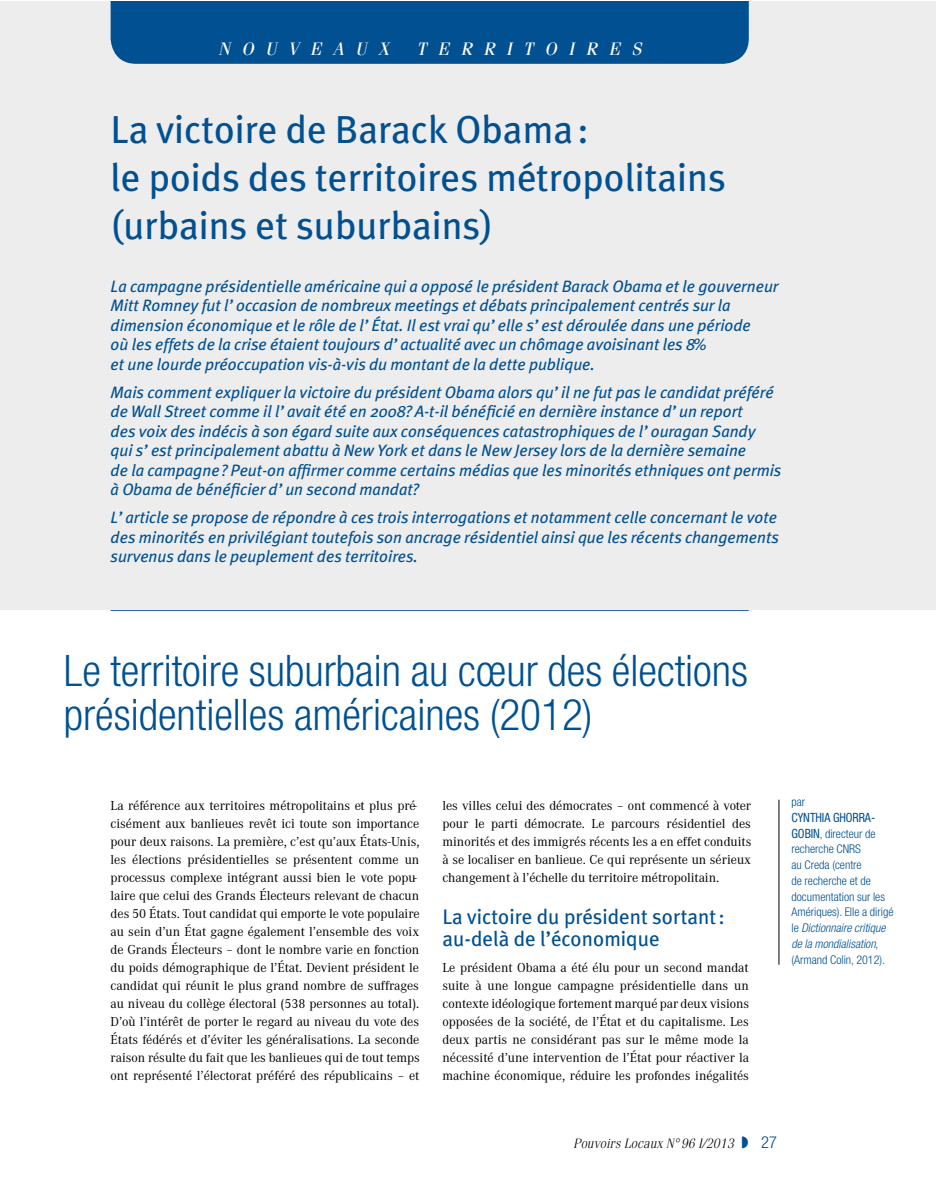
<style>
.page{position:relative;width:936px;height:1191px;background:#fff}
.page>*{position:absolute;margin:0;border:0;box-sizing:border-box;transform-origin:0 0}
.t1{font:300 condensed 43.5px/43.5px "Helvetica Neue LT Pro";color:#005092}
.t2{font:39px/48px "Meta Plus";color:#005092}
.t3{font:21px/22.5px "Meta Plus";color:#005092}
.t4{font:italic 18px "Fenice";letter-spacing:.65em;color:#fff}
.t5{font:italic 16.5px/19.5px "Meta Plus";color:#005092}
.t6{font:300 condensed 16.5px "Helvetica Neue LT Pro";color:#005092}
.t7{font:13.5px/18px "Corporate A";color:#000;text-align:justify}
.t8{font:italic 300 13.5px "Fenice";color:#000}
.t9{font:condensed 12.75px "Helvetica Neue LT Pro";color:#005092;scale:.95 1}
.t10{font:300 condensed 12px/15.8px "Helvetica Neue LT Pro";color:#005092}
.s1{font-weight:400;font-size:12.75px}
.s2{font-style:italic}
</style>
<div class="page">
<hr style="left:778px;top:799px;width:1px;height:165px;background:#000">
<hr style="left:111px;top:609px;width:637px;height:2px;background:#005092">
<div style="left:0;top:1px;width:934px;height:608px;background:#ededed"></div>
<div style="left:111px;top:1px;width:637px;height:63px;background:#005092"></div>
<h3 class="t4" style="left:218px;top:38px;width:172px">NOUVEAUX</h3>
<h3 class="t4" style="left:417px;top:38px;width:226px">TERRITOIRES</h3>
<h2 class="t2" style="left:111px;top:105px;width:616px">La victoire de Barack Obama:<br>le poids des territoires métropolitains (urbains et suburbains)</h2>
<p class="t5" style="left:111px;top:276px;width:669px">La campagne présidentielle américaine qui a opposé le président Barack Obama et le gouverneur Mitt Romney fut l’occasion de nombreux meetings et débats principalement centrés sur la dimension économique et le rôle de l’État. Il est vrai qu’elle s’est déroulée dans une période<br>où les effets de la crise étaient toujours d’actualité avec un chômage avoisinant les 8%<br>et une lourde préoccupation vis-à-vis du montant de la dette publique.</p>
<p class="t5" style="left:111px;top:382px;width:672px">Mais comment expliquer la victoire du président Obama alors qu’il ne fut pas le candidat préféré de Wall Street comme il l’avait été en 2008? A-t-il bénéficié en dernière instance d’un report<br>des voix des indécis à son égard suite aux conséquences catastrophiques de l’ouragan Sandy qui s’est principalement abattu à New York et dans le New Jersey lors de la dernière semaine<br>de la campagne? Peut-on affirmer comme certains médias que les minorités ethniques ont permis à Obama de bénéficier d’un second mandat?</p>
<p class="t5" style="left:111px;top:507px;width:669px;text-align:justify">L’article se propose de répondre à ces trois interrogations et notamment celle concernant le vote des minorités en privilégiant toutefois son ancrage résidentiel ainsi que les récents changements survenus dans le peuplement des territoires.</p>
<h1 class="t1" style="left:64px;top:648px;width:685px">Le territoire suburbain au cœur des élections présidentielles américaines (2012)</h1>
<p class="t7" style="left:111px;top:797px;width:311px;text-align:left">La référence aux territoires métropolitains et plus pré&shy;cisément aux banlieues revêt ici toute son importance pour deux raisons. La première, c’est qu’aux États-Unis, les élections présidentielles se présentent comme un processus complexe intégrant aussi bien le vote popu&shy;laire que celui des Grands Électeurs relevant de chacun des 50 États. Tout candidat qui emporte le vote populaire au sein d’un État gagne également l’ensemble des voix de Grands Électeurs – dont le nombre varie en fonction du poids démographique de l’État. Devient président le candidat qui réunit le plus grand nombre de suffrages au niveau du collège électoral (538 personnes au total).<br>D’où l’intérêt de porter le regard au niveau du vote des États fédérés et d’éviter les généralisations. La seconde raison résulte du fait que les banlieues qui de tout temps ont représenté l’électorat préféré des républicains – et</p>
<p class="t7" style="left:442px;top:797px;width:310px">les villes celui des démocrates – ont commencé à voter pour le parti démocrate. Le parcours résidentiel des minorités et des immigrés récents les a en effet conduits à se localiser en banlieue. Ce qui représente un sérieux changement à l’échelle du territoire métropolitain.</p>
<h3 class="t3" style="left:442px;top:905px;width:284px">La victoire du président sortant: au-delà de l’économique</h3>
<p class="t7" style="left:442px;top:959px;width:308px">Le président Obama a été élu pour un second mandat suite à une longue campagne présidentielle dans un contexte idéologique fortement marqué par deux visions opposées de la société, de l’État et du capitalisme. Les deux partis ne considérant pas sur le même mode la nécessité d’une intervention de l’État pour réactiver la machine économique, réduire les profondes inégalités</p>
<p class="t10" style="left:791px;top:794px;width:15px">par</p>
<p class="t9" style="left:791px;top:810px;width:90px">CYNTHIA GHORRA-</p>
<p class="t10" style="left:791px;top:825px;width:103px"><span class="s1">GOBIN</span>, directeur de recherche CNRS<br>au Creda (centre<br>de recherche et de documentation sur les<br>Amériques). Elle a dirigé le <span class="s2">Dictionnaire critique de la mondialisation</span>, (Armand Colin, 2012).</p>
<p class="t8" style="left:573px;top:1136px;width:162px">Pouvoirs Locaux N°96 I/2013</p>
<p class="t6" style="left:761px;top:1133px;width:17px">27</p>
</div>
